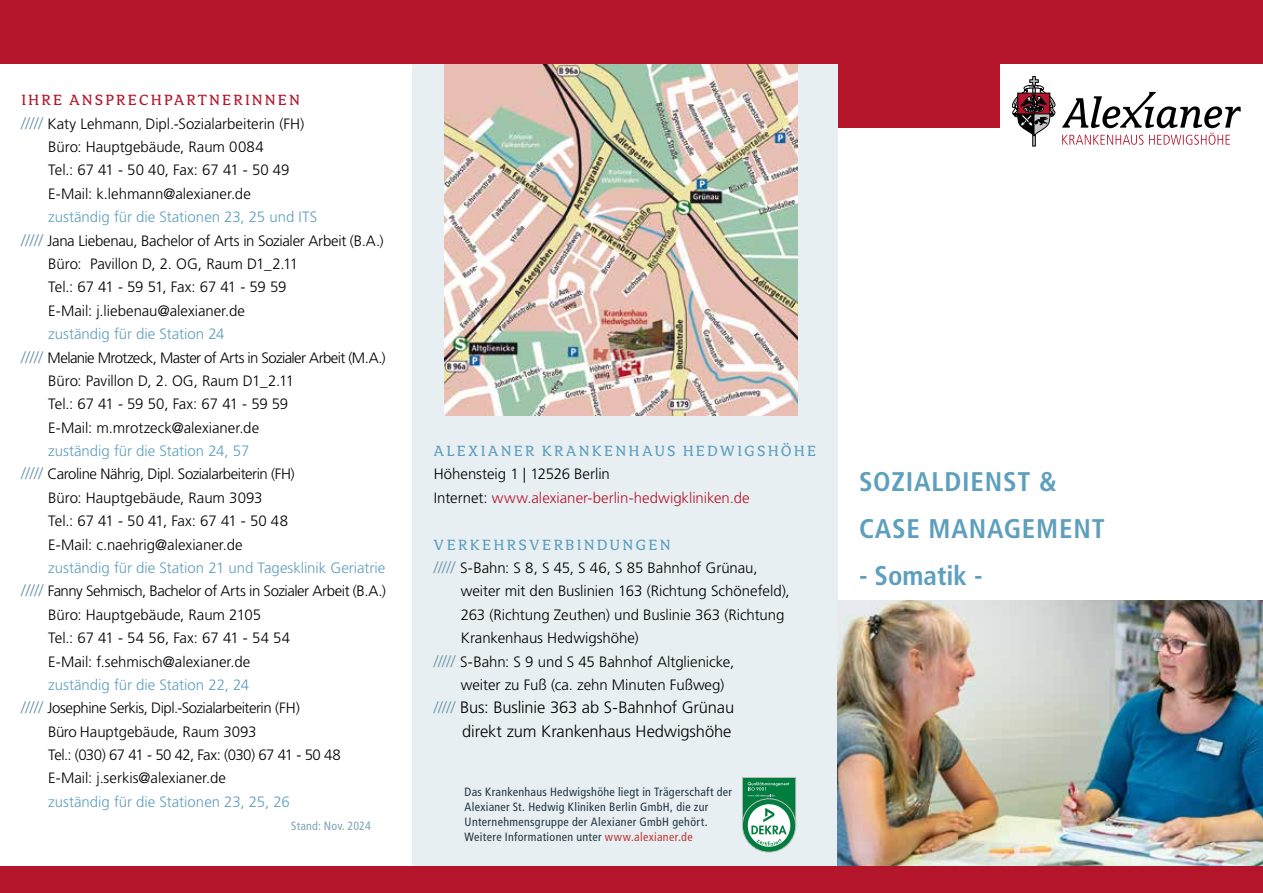
<style>
.page{position:relative;width:1263px;height:893px;background:#fff}
.page>*{position:absolute;margin:0;border:0;box-sizing:border-box;transform-origin:0 0}
.t1{font:700 condensed 27px/46.8px "Frutiger LT Std";letter-spacing:.03em;color:#5f9fbe}
.t2{font:700 condensed 27px "Frutiger LT Std";color:#5f9fbe}
.t3{font:300 16.5px/23.4px "Frutiger LT Std";letter-spacing:-.01em;color:#000;text-align:right}
.t4{font:16.5px "Avance OT";letter-spacing:.135em;color:#5f9fbe}
.t5{font:16.5px "Avance OT";letter-spacing:.13em;color:#b5152b}
.t6{font:300 15px/23.4px "Frutiger LT Std";letter-spacing:-.005em;color:#000}
.t7{font:300 15px "Frutiger LT Std";letter-spacing:-.005em;color:#5f9fbe}
.t8{font:300 15px "Frutiger LT Std";letter-spacing:-.03em;color:#000}
.t9{font:300 15px "Frutiger LT Std";letter-spacing:-.035em;color:#000}
.t10{font:300 15px/23.4px "Frutiger LT Std";color:#b5152b}
.t11{font:300 15px "Frutiger LT Std";letter-spacing:-.025em;color:#000}
.t12{font:300 15px "Frutiger LT Std";letter-spacing:-.04em;color:#000}
.t13{font:condensed 12px/15px "Frutiger LT Std";letter-spacing:.025em;color:#24353e}
.t14{font:condensed 12px "Frutiger LT Std";letter-spacing:.015em;color:#7ea3b4}
.s1{font-size:16.5px;color:#7199ac}
.s2{font-weight:400;font-stretch:condensed;font-size:12px;color:#24353e}
.s3{color:#000}
.s4{color:#7199ac}
.s5{color:#bc3736}
</style>
<div class="page">
<div style="left:412px;top:1px;width:426px;height:891px;background:#e8eff3"></div>
<svg style="left:1062px;top:92px;width:179px;height:53px"></svg>
<svg style="left:1012px;top:77px;width:43px;height:69px"></svg>
<div style="left:838px;top:0;width:161px;height:128px;background:#b5152b"></div>
<img style="left:444px;top:64px;width:354px;height:351px">
<div style="left:0;top:0;width:1263px;height:64px;background:#b5152b"></div>
<img style="left:838px;top:600px;width:425px;height:266px">
<div style="left:0;top:866px;width:1263px;height:27px;background:#b5152b"></div>
<svg style="left:742px;top:799px;width:54px;height:53px"></svg>
<svg style="left:742px;top:777px;width:54px;height:70px;background:#69b08d"></svg>
<p class="t5" style="left:21px;top:92px;width:280px">IHRE ANSPRECHPARTNERINNEN</p>
<p class="t6" style="left:48px;top:112px;width:258px;text-indent:-27px"><span class="s1">/////</span> Katy Lehmann<span class="s2">,</span> Dipl.-Sozialarbeiterin (FH)<br>Büro: Hauptgebäude, Raum 0084<br>Tel.: 67 41 - 50 40, Fax: 67 41 - 50 49<br>E-Mail: k.lehmann@alexianer.de</p>
<p class="t7" style="left:48px;top:208px;width:270px">zuständig für die Stationen 23, 25 und ITS</p>
<p class="t6" style="left:21px;top:229px;width:364px"><span class="s1">/////</span> Jana Liebenau, Bachelor of Arts in Sozialer Arbeit (B.A.)</p>
<p class="t6" style="left:48px;top:252px;width:252px">Büro: Pavillon D, 2. OG, Raum D1_2.11</p>
<p class="t11" style="left:48px;top:279px;width:240px">Tel.: 67 41 - 59 51, Fax: 67 41 - 59 59</p>
<p class="t6" style="left:48px;top:299px;width:198px">E-Mail: j.liebenau@alexianer.de</p>
<p class="t7" style="left:48px;top:325px;width:178px">zuständig für die Station 24</p>
<p class="t12" style="left:21px;top:349px;width:366px"><span class="s1">/////</span> Melanie Mrotzeck, Master of Arts in Sozialer Arbeit (M.A.)</p>
<p class="t6" style="left:48px;top:369px;width:247px">Büro: Pavillon D, 2. OG, Raum D1_2.11</p>
<p class="t11" style="left:48px;top:396px;width:241px">Tel.: 67 41 - 59 50, Fax: 67 41 - 59 59</p>
<p class="t6" style="left:48px;top:416px;width:212px">E-Mail: m.mrotzeck@alexianer.de</p>
<p class="t7" style="left:48px;top:442px;width:203px">zuständig für die Station 24, 57</p>
<p class="t9" style="left:21px;top:466px;width:275px"><span class="s1">/////</span> Caroline Nährig, Dipl. Sozialarbeiterin (FH)</p>
<p class="t6" style="left:48px;top:486px;width:216px">Büro: Hauptgebäude, Raum 3093</p>
<p class="t6" style="left:48px;top:510px;width:241px">Tel.: 67 41 - 50 41, Fax: 67 41 - 50 48</p>
<p class="t6" style="left:48px;top:533px;width:196px">E-Mail: c.naehrig@alexianer.de</p>
<p class="t7" style="left:48px;top:559px;width:338px">zuständig für die Station 21 und Tagesklinik Geriatrie</p>
<p class="t8" style="left:21px;top:583px;width:366px"><span class="s1">/////</span> Fanny Sehmisch, Bachelor of Arts in Sozialer Arbeit (B.A.)</p>
<p class="t6" style="left:48px;top:603px;width:214px">Büro: Hauptgebäude, Raum 2105</p>
<p class="t6" style="left:48px;top:626px;width:243px">Tel.: 67 41 - 54 56, Fax: 67 41 - 54 54</p>
<p class="t6" style="left:48px;top:650px;width:204px">E-Mail: f.sehmisch@alexianer.de</p>
<p class="t7" style="left:48px;top:676px;width:202px">zuständig für die Station 22, 24</p>
<p class="t8" style="left:21px;top:700px;width:280px"><span class="s1">/////</span> Josephine Serkis, Dipl.-Sozialarbeiterin (FH)</p>
<p class="t6" style="left:48px;top:720px;width:210px">Büro Hauptgebäude, Raum 3093</p>
<p class="t9" style="left:48px;top:746px;width:294px">Tel.: (030) 67 41 - 50 42, Fax: (030) 67 41 - 50 48</p>
<p class="t6" style="left:48px;top:767px;width:179px">E-Mail: j.serkis@alexianer.de</p>
<p class="t7" style="left:48px;top:793px;width:243px">zuständig für die Stationen 23, 25, 26</p>
<p class="t14" style="left:291px;top:819px;width:81px">Stand: Nov. 2024</p>
<p class="t4" style="left:434px;top:443px;width:384px">ALEXIANER KRANKENHAUS HEDWIGSHÖHE</p>
<p class="t10" style="left:434px;top:463px;width:317px"><span class="s3">Höhensteig 1 | 12526 Berlin<br>Internet:</span> www.alexianer-berlin-hedwigkliniken.de</p>
<p class="t4" style="left:434px;top:536px;width:238px">VERKEHRSVERBINDUNGEN</p>
<p class="t6" style="left:434px;top:556px;width:325px"><span class="s1">/////</span> S-Bahn: S 8, S 45, S 46, S 85 Bahnhof Grünau,</p>
<p class="t6" style="left:461px;top:580px;width:330px">weiter mit den Buslinien 163 (Richtung Schönefeld),</p>
<p class="t6" style="left:461px;top:603px;width:325px">263 (Richtung Zeuthen) und Buslinie 363 (Richtung</p>
<p class="t6" style="left:461px;top:626px;width:180px">Krankenhaus Hedwigshöhe)</p>
<p class="t6" style="left:434px;top:650px;width:302px"><span class="s1">/////</span> S-Bahn: S 9 und S 45 Bahnhof Altglienicke,</p>
<p class="t6" style="left:461px;top:673px;width:265px">weiter zu Fuß (ca. zehn Minuten Fußweg)</p>
<p class="t3" style="left:434px;top:696px;width:302px"><span class="s4">/////</span> Bus: Buslinie 363 ab S-Bahnhof Grünau direkt zum Krankenhaus Hedwigshöhe</p>
<p class="t13" style="left:465px;top:784px;width:269px">Das Krankenhaus Hedwigshöhe liegt in Trägerschaft der Alexianer St. Hedwig Kliniken Berlin GmbH, die zur Unternehmensgruppe der Alexianer GmbH gehört.<br>Weitere Informationen unter <span class="s5">www.alexianer.de</span></p>
<h1 class="t1" style="left:859px;top:458px;width:247px">SOZIALDIENST &amp;<br>CASE MANAGEMENT</h1>
<h1 class="t2" style="left:859px;top:559px;width:125px">- Somatik -</h1>
</div>
